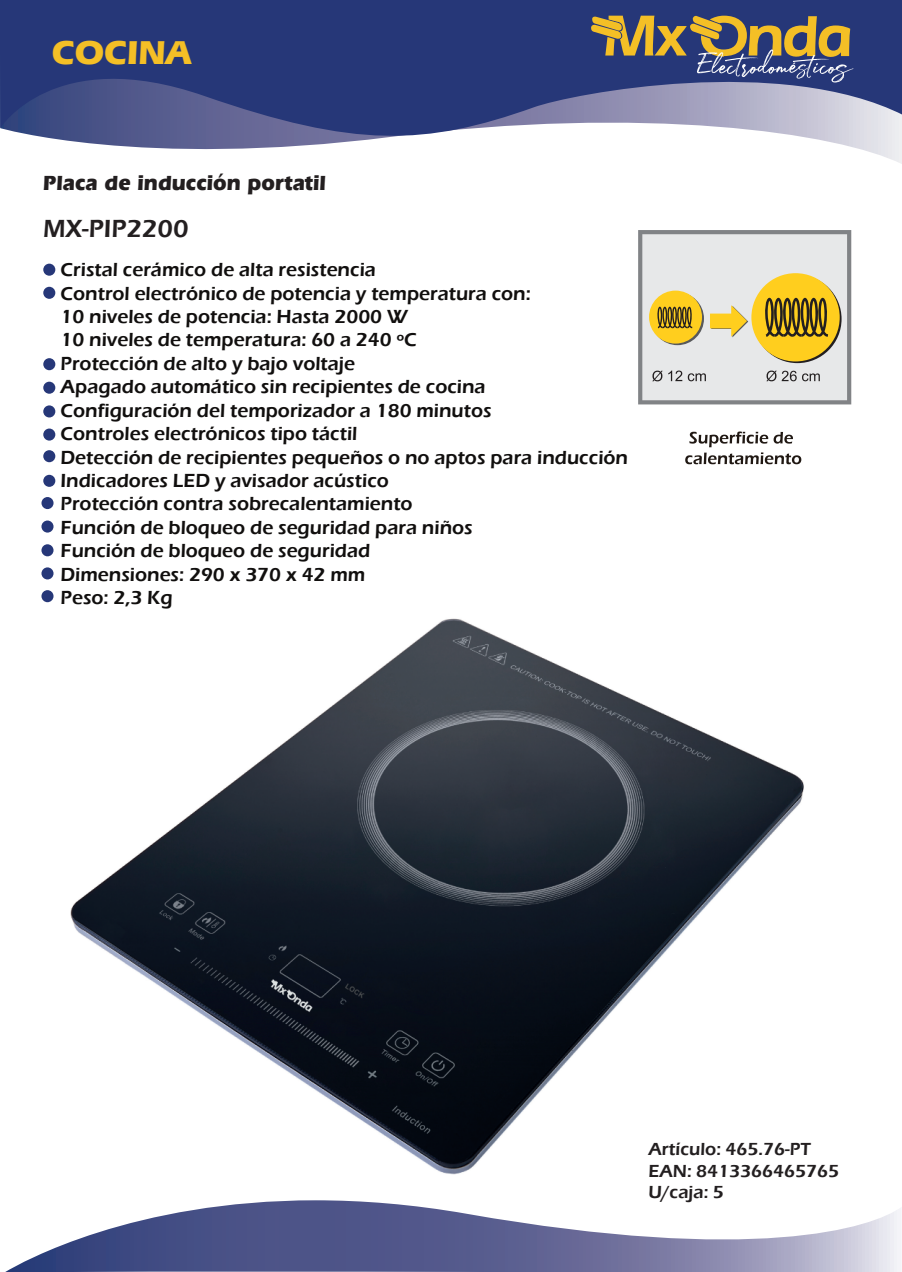
<style>
.page{position:relative;width:902px;height:1272px;background:#fff}
.page>*{position:absolute;margin:0;border:0;box-sizing:border-box;transform-origin:0 0}
.t1{font:700 34.8px "Eras IT Cby BT";color:#f4bf26}
.t2{font:600 25.5px "Eras ITC";color:#231f20}
.t3{font:700 21.45px "Eras IT Cby BT";color:#231f20}
.t4{font:600 19.5px/23.4px "Eras ITC";color:#110f0e}
.t5{font:600 18px/21.6px "Eras ITC";color:#231f20}
</style>
<div class="page">
<img style="left:70px;top:618px;width:734px;height:557px">
<svg style="left:0;top:0;width:901px;height:148px;background:#525d91"></svg>
<svg style="left:7px;top:1200px;width:894px;height:71px"></svg>
<div style="left:43px;top:264px;width:12px;height:12px;background:#263778;border-radius:50%"></div>
<div style="left:43px;top:287px;width:12px;height:12px;background:#263778;border-radius:50%"></div>
<div style="left:43px;top:381px;width:12px;height:13px;background:#263778;border-radius:50%"></div>
<div style="left:43px;top:358px;width:12px;height:12px;background:#263778;border-radius:50%"></div>
<div style="left:43px;top:405px;width:12px;height:12px;background:#263778;border-radius:50%"></div>
<div style="left:43px;top:428px;width:12px;height:12px;background:#263778;border-radius:50%"></div>
<div style="left:43px;top:450px;width:12px;height:12px;background:#263778;border-radius:50%"></div>
<div style="left:43px;top:475px;width:12px;height:12px;background:#263778;border-radius:50%"></div>
<div style="left:41px;top:520px;width:12px;height:12px;background:#263778;border-radius:50%"></div>
<div style="left:41px;top:497px;width:13px;height:12px;background:#263778;border-radius:50%"></div>
<div style="left:41px;top:544px;width:12px;height:12px;background:#263778;border-radius:50%"></div>
<div style="left:41px;top:567px;width:12px;height:12px;background:#263778;border-radius:50%"></div>
<div style="left:41px;top:590px;width:12px;height:12px;background:#263778;border-radius:50%"></div>
<svg style="left:591px;top:15px;width:263px;height:68px;background:#696566"></svg>
<svg style="left:685px;top:431px;width:116px;height:33px"></svg>
<svg style="left:638px;top:230px;width:213px;height:174px;background:#d6cdac"></svg>
<h1 class="t1" style="left:52px;top:31px;width:141px">COCINA</h1>
<p class="t3" style="left:43px;top:169px;width:284px">Placa de inducción portatil</p>
<h2 class="t2" style="left:43px;top:214px;width:147px">MX-PIP2200</h2>
<p class="t4" style="left:61px;top:258px;width:569px">Cristal cerámico de alta resistencia<br>Control electrónico de potencia y temperatura con:<br>10 niveles de potencia: Hasta 2000 W<br>10 niveles de temperatura: 60 a 240 ºC<br>Protección de alto y bajo voltaje<br>Apagado automático sin recipientes de cocina<br>Configuración del temporizador a 180 minutos<br>Controles electrónicos tipo táctil<br>Detección de recipientes pequeños o no aptos para inducción Indicadores LED y avisador acústico<br>Protección contra sobrecalentamiento<br>Función de bloqueo de seguridad para niños<br>Función de bloqueo de seguridad<br>Dimensiones: 290 x 370 x 42 mm<br>Peso: 2,3 Kg</p>
<p class="t5" style="left:648px;top:1138px;width:192px">Artículo: 465.76-PT<br>EAN: 8413366465765<br>U/caja: 5</p>
</div>
